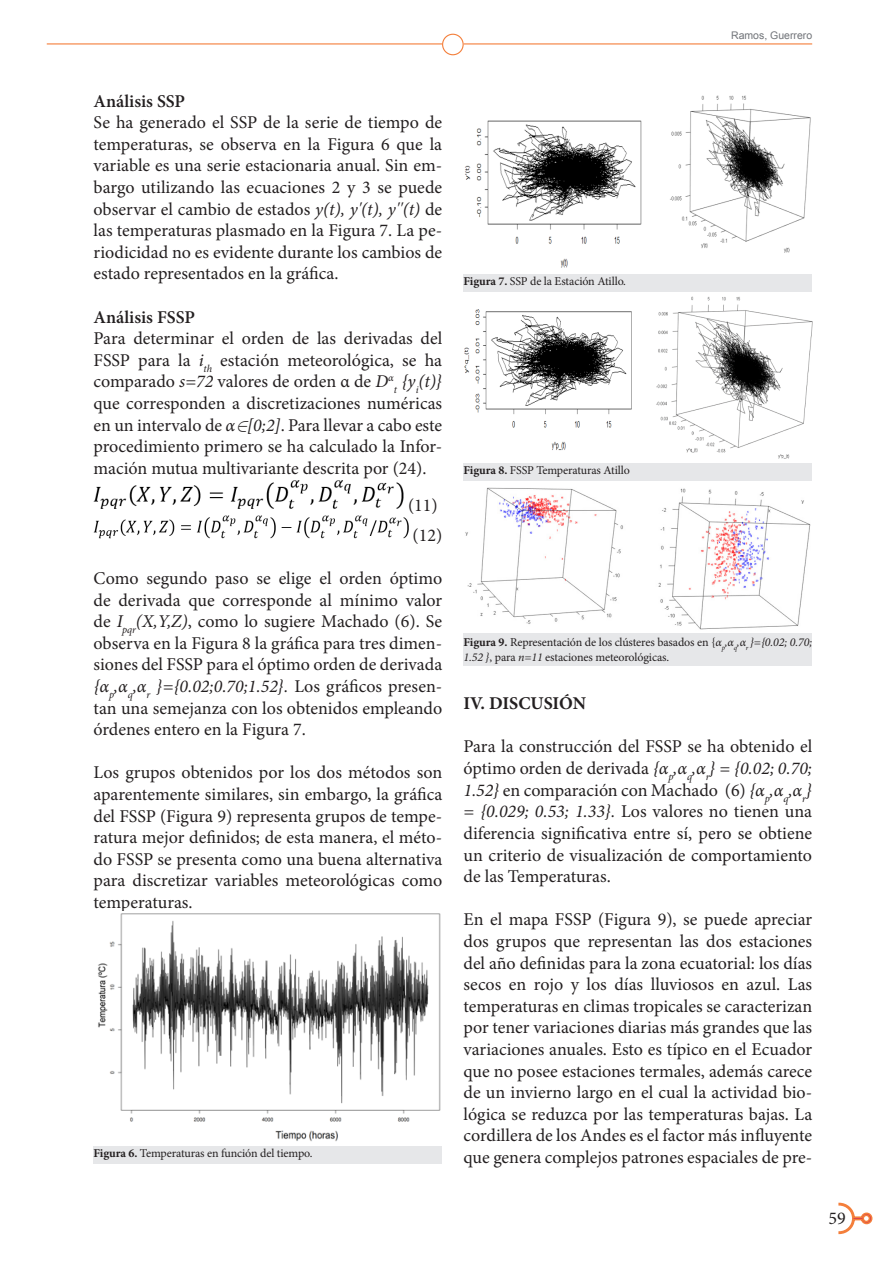
<style>
.page{position:relative;width:893px;height:1263px;background:#fff}
.page>*{position:absolute;margin:0;border:0;box-sizing:border-box;transform-origin:0 0}
.t1{font:18px/21.6px "Minion Pro";color:#231f20;text-align:justify}
.t2{font:600 18px "Minion Pro";color:#231f20}
.t3{font:700 18px "Minion Pro";color:#231f20}
.t4{font:12px/14.4px "Minion Pro";letter-spacing:-.01em;color:#231f20}
.AUTORES_SUBTITULO{font:10.5px "Arial";color:#707378}
.s1{font-style:italic}
.s2{font-weight:700}
</style>
<div class="page">
<svg style="left:838px;top:1202px;width:35px;height:33px"></svg>
<hr style="left:47px;top:43px;width:395px;height:1px;background:#f47f3b">
<hr style="left:464px;top:43px;width:348px;height:1px;background:#f47f3b">
<div style="left:442px;top:34px;width:22px;height:21px;border:1px solid #f47f3b;border-radius:50%"></div>
<img style="left:94px;top:480px;width:310px;height:29px">
<img style="left:94px;top:516px;width:315px;height:23px">
<img style="left:98px;top:913px;width:343px;height:229px">
<div style="left:94px;top:1146px;width:348px;height:18px;background:#e6e7e9"></div>
<img style="left:465px;top:95px;width:346px;height:173px">
<div style="left:463px;top:274px;width:349px;height:18px;background:#e6e7e9"></div>
<img style="left:464px;top:296px;width:348px;height:163px">
<div style="left:463px;top:463px;width:349px;height:18px;background:#e6e7e9"></div>
<img style="left:465px;top:487px;width:346px;height:143px">
<div style="left:463px;top:634px;width:349px;height:32px;background:#e6e7e9"></div>
<p class="AUTORES_SUBTITULO" style="left:731px;top:28px;width:83px">Ramos, Guerrero</p>
<p class="t2" style="left:94px;top:88px;width:93px">Análisis SSP</p>
<p class="t1" style="left:94px;top:112px;width:350px">Se ha generado el SSP de la serie de tiempo de temperaturas, se observa en la Figura 6 que la variable es una serie estacionaria anual. Sin em&shy;bargo utilizando las ecuaciones 2 y 3 se puede observar el cambio de estados <span class="s1">y(t), y'(t), y''(t)</span> de las temperaturas plasmado en la Figura 7. La pe&shy;riodicidad no es evidente durante los cambios de estado representados en la gráfica.</p>
<p class="t2" style="left:94px;top:304px;width:103px">Análisis FSSP</p>
<p class="t1" style="left:94px;top:328px;width:350px">Para determinar el orden de las derivadas del FSSP para la <span class="s1">i</span><sub>th</sub> estación meteorológica, se ha comparado <span class="s1">s=72</span> valores de orden α de <span class="s1">D</span><sup>α</sup><sub>t</sub> <span class="s1">{y</span><sub>i</sub><span class="s1">(t)} </span>que corresponden a discretizaciones numéricas en un intervalo de <span class="s1">α [0;2]</span>. Para llevar a cabo este procedimiento primero se ha calculado la Infor&shy;mación mutua multivariante descrita por (24).</p>
<p class="t1" style="left:408px;top:495px;width:31px">(11)</p>
<p class="t1" style="left:412px;top:524px;width:31px">(12)</p>
<p class="t1" style="left:94px;top:567px;width:350px">Como segundo paso se elige el orden óptimo de derivada que corresponde al mínimo valor de <span class="s1">I</span><sub>pqr</sub><span class="s1">(X,Y,Z)</span>, como lo sugiere Machado (6). Se observa en la Figura 8 la gráfica para tres dimen&shy;siones del FSSP para el óptimo orden de derivada <span class="s1">{α</span><sub>p</sub><span class="s1">,α</span><sub>q</sub><span class="s1">,α</span><sub>r</sub> <span class="s1">}={0.02;0.70;1.52}.</span> Los gráficos presen&shy;tan una semejanza con los obtenidos empleando órdenes entero en la Figura 7.</p>
<p class="t1" style="left:94px;top:762px;width:350px">Los grupos obtenidos por los dos métodos son aparentemente similares, sin embargo, la gráfica del FSSP (Figura 9) representa grupos de tempe&shy;ratura mejor definidos; de esta manera, el méto&shy;do FSSP se presenta como una buena alternativa para discretizar variables meteorológicas como temperaturas.</p>
<p class="t4" style="left:94px;top:1146px;width:221px"><span class="s2">Figura 6.</span> Temperaturas en función del tiempo.</p>
<p class="t4" style="left:463px;top:274px;width:164px"><span class="s2">Figura 7.</span> SSP de la Estación Atillo.</p>
<p class="t4" style="left:463px;top:463px;width:168px"><span class="s2">Figura 8.</span> FSSP Temperaturas Atillo</p>
<p class="t4" style="left:463px;top:635px;width:350px"><span class="s2">Figura 9.</span> Representación de los clústeres basados en {<span class="s1">α</span><sub>p</sub><span class="s1">,α</span><sub>q</sub><span class="s1">,α</span><sub>r</sub> <span class="s1">}={0.02; 0.70;<br>1.52 }</span>, para <span class="s1">n=11</span> estaciones meteorológicas.</p>
<p class="t3" style="left:463px;top:691px;width:124px">IV. DISCUSIÓN</p>
<p class="t1" style="left:463px;top:736px;width:350px">Para la construcción del FSSP se ha obtenido el óptimo orden de derivada <span class="s1">{α</span><sub>p</sub><span class="s1">,α</span><sub>q</sub><span class="s1">,α</span><sub>r</sub><span class="s1">} = {0.02; 0.70; 1.52}</span> en comparación con Machado (6) <span class="s1">{α</span><sub>p</sub><span class="s1">,α</span><sub>q</sub><span class="s1">,α</span><sub>r</sub><span class="s1">} = {0.029; 0.53; 1.33}.</span> Los valores no tienen una diferencia significativa entre sí, pero se obtiene un criterio de visualización de comportamiento de las Temperaturas.</p>
<p class="t1" style="left:463px;top:909px;width:350px">En el mapa FSSP (Figura 9), se puede apreciar dos grupos que representan las dos estaciones del año definidas para la zona ecuatorial: los días secos en rojo y los días lluviosos en azul. Las temperaturas en climas tropicales se caracterizan por tener variaciones diarias más grandes que las variaciones anuales. Esto es típico en el Ecuador que no posee estaciones termales, además carece de un invierno largo en el cual la actividad bio&shy;lógica se reduzca por las temperaturas bajas. La cordillera de los Andes es el factor más influyente que genera complejos patrones espaciales de pre-</p>
<p class="t1" style="left:828px;top:1208px;width:19px">59</p>
</div>
